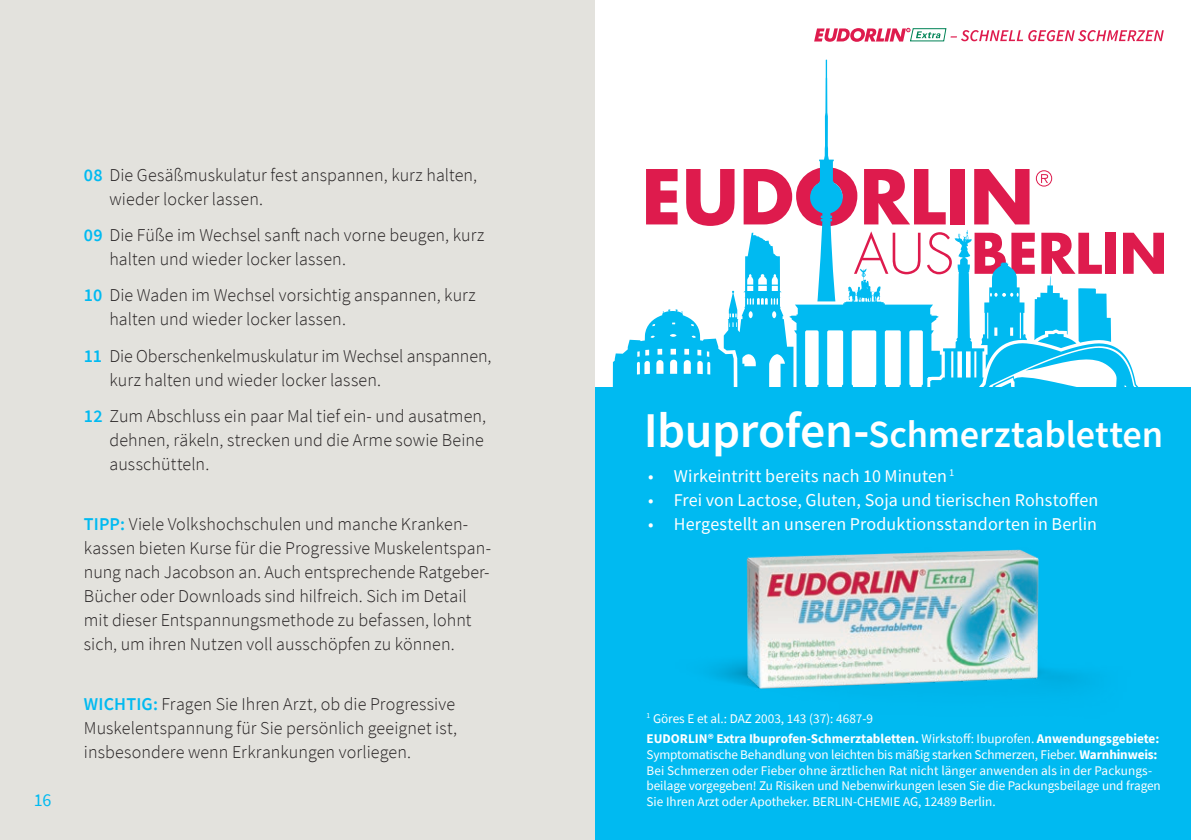
<style>
.page{position:relative;width:1191px;height:840px;background:#fff}
.page>*{position:absolute;margin:0;border:0;box-sizing:border-box;transform-origin:0 0}
.t1{font:600 38.2px "Source Sans Pro";letter-spacing:-.005em;color:#fff}
.t2{font:300 18px/24px "Source Sans Pro";letter-spacing:.005em;color:#231f20}
.t3{font:18px "Source Sans Pro";letter-spacing:.005em;color:#fff}
.t4{font:18px "Source Sans Pro";color:#00baf1}
.t5{font:13.2px/15.6px "Source Sans Pro";letter-spacing:-.005em;color:#fff}
.s1{font-weight:600;color:#00baf1}
.s2{font-size:49.8px}
.s3{font-weight:700}
</style>
<div class="page">
<div style="left:0;top:0;width:595px;height:839px;background:#e3e2dd"></div>
<div style="left:595px;top:387px;width:596px;height:452px;background:#00baf1"></div>
<img style="left:711px;top:549px;width:373px;height:140px">
<svg style="left:646px;top:169px;width:31px;height:55px"></svg>
<svg style="left:686px;top:169px;width:48px;height:57px"></svg>
<svg style="left:612px;top:232px;width:552px;height:155px"></svg>
<svg style="left:743px;top:60px;width:368px;height:327px"></svg>
<svg style="left:814px;top:28px;width:349px;height:14px"></svg>
<p class="t4" style="left:34px;top:788px;width:19px">16</p>
<p class="t2" style="left:109px;top:163px;width:369px;text-indent:-26px"><span class="s1">08</span> Die Gesäßmuskulatur fest anspannen, kurz halten, wieder locker lassen.</p>
<p class="t2" style="left:109px;top:223px;width:376px;text-indent:-26px"><span class="s1">09</span> Die Füße im Wechsel sanft nach vorne beugen, kurz halten und wieder locker lassen.</p>
<p class="t2" style="left:109px;top:283px;width:368px;text-indent:-26px"><span class="s1">10</span> Die Waden im Wechsel vorsichtig anspannen, kurz halten und wieder locker lassen.</p>
<p class="t2" style="left:109px;top:343px;width:383px;text-indent:-26px"><span class="s1">11</span> Die Oberschenkelmuskulatur im Wechsel anspannen, kurz halten und wieder locker lassen.</p>
<p class="t2" style="left:109px;top:403px;width:378px;text-indent:-26px"><span class="s1">12</span> Zum Abschluss ein paar Mal tief ein- und ausatmen, dehnen, räkeln, strecken und die Arme sowie Beine ausschütteln.</p>
<p class="t2" style="left:84px;top:511px;width:408px"><span class="s1">TIPP:</span> Viele Volkshochschulen und manche Kranken&shy;kassen bieten Kurse für die Progressive Muskelentspan&shy;nung nach Jacobson an. Auch entsprechende Ratgeber-Bücher oder Downloads sind hilfreich. Sich im Detail mit dieser Entspannungsmethode zu befassen, lohnt sich, um ihren Nutzen voll ausschöpfen zu können.</p>
<p class="t2" style="left:84px;top:691px;width:375px;text-align:justify"><span class="s1">WICHTIG:</span> Fragen Sie Ihren Arzt, ob die Progressive Muskelentspannung für Sie persönlich geeignet ist, insbesondere wenn Erkrankungen vorliegen.</p>
<h1 class="t1" style="left:643px;top:409px;width:521px"><span class="s2">Ibuprofen-</span>Schmerztabletten</h1>
<p class="t3" style="left:648px;top:464px;width:308px">• Wirkeintritt bereits nach 10 Minuten <sup>1</sup></p>
<p class="t3" style="left:648px;top:488px;width:451px">• Frei von Lactose, Gluten, Soja und tierischen Rohstoffen</p>
<p class="t3" style="left:648px;top:512px;width:450px">• Hergestellt an unseren Produktionsstandorten in Berlin</p>
<p class="t5" style="left:646px;top:710px;width:228px"><sup>1</sup> Göres E et al.: DAZ 2003, 143 (37): 4687-9</p>
<p class="t5" style="left:646px;top:730px;width:516px"><span class="s3">EUDORLIN® Extra Ibuprofen-Schmerztabletten.</span> Wirkstoff: Ibuprofen. <span class="s3">Anwendungsgebiete:<br></span>Symptomatische Behandlung von leichten bis mäßig starken Schmerzen, Fieber. <span class="s3">Warnhinweis:<br></span>Bei Schmerzen oder Fieber ohne ärztlichen Rat nicht länger anwenden als in der Packungs&shy;beilage vorgegeben! Zu Risiken und Nebenwirkungen lesen Sie die Packungsbeilage und fragen Sie Ihren Arzt oder Apotheker. BERLIN-CHEMIE AG, 12489 Berlin.</p>
</div>
